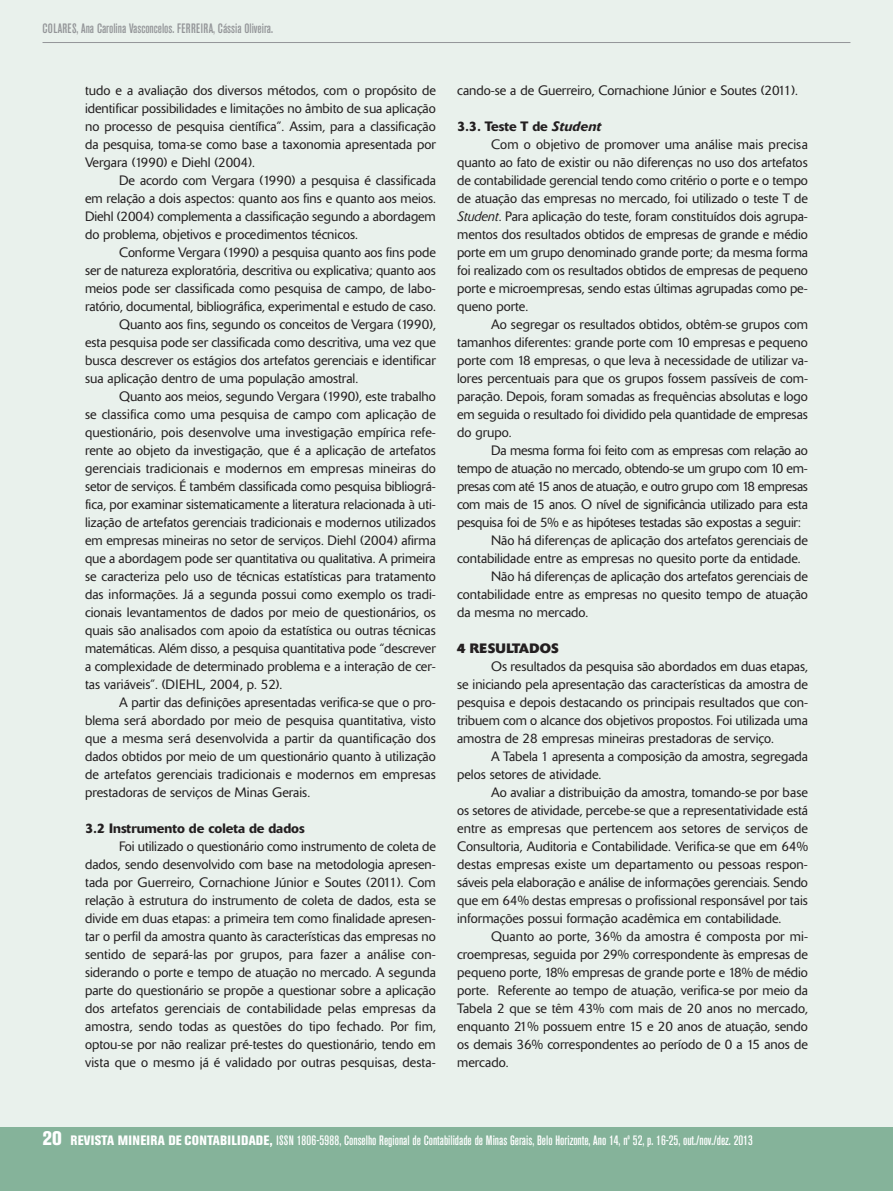
<style>
.page{position:relative;width:893px;height:1191px;background:#e9f1ec}
.page>*{position:absolute;margin:0;border:0;box-sizing:border-box;transform-origin:0 0}
.t1{font:300 13.5px/18px "Delta";color:#231f20;text-align:justify}
.t2{font:300 13.5px "Delta";letter-spacing:-.02em;color:#231f20}
.t3{font:500 condensed 13.5px "Akzidenz Grotesk BE";color:#fff}
.t4{font:500 condensed 13.5px "Akzidenz Grotesk BE";color:#939598}
.t5{font:300 13.5px "Delta";letter-spacing:-.025em;color:#231f20}
.t6{font:500 13.5px "Delta";color:#231f20}
.t7{font:700 13.5px "Delta";letter-spacing:.02em;color:#231f20}
.s1{font-style:italic}
.s2{font-weight:800;font-size:19.5px}
.s3{font-weight:800}
</style>
<div class="page">
<div style="left:0;top:1127px;width:893px;height:64px;background:#85b39a"></div>
<hr style="left:43px;top:42px;width:807px;height:1px;background:#939598">
<p class="t4" style="left:43px;top:23px;width:232px">COLARES, Ana Carolina Vasconcelos. FERREIRA, Cássia Oliveira.</p>
<p class="t1" style="left:85px;top:82px;width:352px">tudo e a avaliação dos diversos métodos, com o propósito de identificar possibilidades e limitações no âmbito de sua aplicação no processo de pesquisa científica”. Assim, para a classificação da pesquisa, toma-se como base a taxonomia apresentada por Vergara (1990) e Diehl (2004).</p>
<p class="t1" style="left:85px;top:172px;width:352px;text-indent:34px">De acordo com Vergara (1990) a pesquisa é classificada em relação a dois aspectos: quanto aos fins e quanto aos meios.<br>Diehl (2004) complementa a classificação segundo a abordagem do problema, objetivos e procedimentos técnicos.</p>
<p class="t1" style="left:119px;top:244px;width:318px">Conforme Vergara (1990) a pesquisa quanto aos fins pode</p>
<p class="t1" style="left:85px;top:262px;width:352px">ser de natureza exploratória, descritiva ou explicativa; quanto aos</p>
<p class="t1" style="left:85px;top:280px;width:352px">meios pode ser classificada como pesquisa de campo, de labo-</p>
<p class="t1" style="left:85px;top:298px;width:352px">ratório, documental, bibliográfica, experimental e estudo de caso.</p>
<p class="t1" style="left:119px;top:316px;width:318px">Quanto aos fins, segundo os conceitos de Vergara (1990),</p>
<p class="t1" style="left:85px;top:334px;width:352px">esta pesquisa pode ser classificada como descritiva, uma vez que</p>
<p class="t1" style="left:85px;top:352px;width:352px">busca descrever os estágios dos artefatos gerenciais e identificar</p>
<p class="t1" style="left:85px;top:370px;width:275px">sua aplicação dentro de uma população amostral.</p>
<p class="t1" style="left:119px;top:388px;width:318px">Quanto aos meios, segundo Vergara (1990), este trabalho</p>
<p class="t1" style="left:85px;top:406px;width:352px">se classifica como uma pesquisa de campo com aplicação de</p>
<p class="t1" style="left:85px;top:424px;width:352px">questionário, pois desenvolve uma investigação empírica refe-</p>
<p class="t1" style="left:85px;top:442px;width:352px">rente ao objeto da investigação, que é a aplicação de artefatos</p>
<p class="t1" style="left:85px;top:460px;width:352px">gerenciais tradicionais e modernos em empresas mineiras do</p>
<p class="t1" style="left:85px;top:478px;width:352px">setor de serviços. É também classificada como pesquisa bibliográ-</p>
<p class="t1" style="left:85px;top:496px;width:352px">fica, por examinar sistematicamente a literatura relacionada à uti-</p>
<p class="t1" style="left:85px;top:514px;width:352px">lização de artefatos gerenciais tradicionais e modernos utilizados</p>
<p class="t1" style="left:85px;top:532px;width:352px">em empresas mineiras no setor de serviços. Diehl (2004) afirma</p>
<p class="t1" style="left:85px;top:550px;width:352px">que a abordagem pode ser quantitativa ou qualitativa. A primeira</p>
<p class="t1" style="left:85px;top:568px;width:352px">se caracteriza pelo uso de técnicas estatísticas para tratamento</p>
<p class="t1" style="left:85px;top:586px;width:352px">das informações. Já a segunda possui como exemplo os tradi-</p>
<p class="t1" style="left:85px;top:604px;width:352px">cionais levantamentos de dados por meio de questionários, os</p>
<p class="t1" style="left:85px;top:622px;width:352px">quais são analisados com apoio da estatística ou outras técnicas</p>
<p class="t1" style="left:85px;top:640px;width:352px">matemáticas. Além disso, a pesquisa quantitativa pode “descrever</p>
<p class="t1" style="left:85px;top:658px;width:352px">a complexidade de determinado problema e a interação de cer-</p>
<p class="t1" style="left:85px;top:676px;width:199px">tas variáveis”. (DIEHL, 2004, p. 52).</p>
<p class="t1" style="left:119px;top:694px;width:318px">A partir das definições apresentadas verifica-se que o pro-</p>
<p class="t1" style="left:85px;top:712px;width:352px">blema será abordado por meio de pesquisa quantitativa, visto</p>
<p class="t1" style="left:85px;top:730px;width:352px">que a mesma será desenvolvida a partir da quantificação dos</p>
<p class="t1" style="left:85px;top:748px;width:352px">dados obtidos por meio de um questionário quanto à utilização</p>
<p class="t1" style="left:85px;top:766px;width:352px">de artefatos gerenciais tradicionais e modernos em empresas</p>
<p class="t1" style="left:85px;top:784px;width:227px">prestadoras de serviços de Minas Gerais.</p>
<p class="t6" style="left:85px;top:823px;width:221px">3.2 Instrumento de coleta de dados</p>
<p class="t1" style="left:85px;top:838px;width:352px;text-indent:34px">Foi utilizado o questionário como instrumento de coleta de dados, sendo desenvolvido com base na metodologia apresen&shy;tada por Guerreiro, Cornachione Júnior e Soutes (2011). Com relação à estrutura do instrumento de coleta de dados, esta se divide em duas etapas: a primeira tem como finalidade apresen&shy;tar o perfil da amostra quanto às características das empresas no sentido de separá-las por grupos, para fazer a análise con&shy;siderando o porte e tempo de atuação no mercado. A segunda parte do questionário se propõe a questionar sobre a aplicação dos artefatos gerenciais de contabilidade pelas empresas da amostra, sendo todas as questões do tipo fechado. Por fim, optou-se por não realizar pré-testes do questionário, tendo em vista que o mesmo já é validado por outras pesquisas, desta-</p>
<p class="t1" style="left:457px;top:82px;width:342px">cando-se a de Guerreiro, Cornachione Júnior e Soutes (2011).</p>
<p class="t6" style="left:457px;top:121px;width:146px">3.3. Teste T de <span class="s1">Student</span></p>
<p class="t1" style="left:491px;top:136px;width:318px">Com o objetivo de promover uma análise mais precisa</p>
<p class="t1" style="left:457px;top:154px;width:352px">quanto ao fato de existir ou não diferenças no uso dos artefatos</p>
<p class="t1" style="left:457px;top:172px;width:352px">de contabilidade gerencial tendo como critério o porte e o tempo</p>
<p class="t1" style="left:457px;top:190px;width:352px">de atuação das empresas no mercado, foi utilizado o teste T de</p>
<p class="t1" style="left:457px;top:208px;width:352px"><span class="s1">Student</span>. Para aplicação do teste, foram constituídos dois agrupa-</p>
<p class="t1" style="left:457px;top:226px;width:352px">mentos dos resultados obtidos de empresas de grande e médio</p>
<p class="t1" style="left:457px;top:244px;width:352px">porte em um grupo denominado grande porte; da mesma forma</p>
<p class="t1" style="left:457px;top:262px;width:352px">foi realizado com os resultados obtidos de empresas de pequeno</p>
<p class="t1" style="left:457px;top:280px;width:352px">porte e microempresas, sendo estas últimas agrupadas como pe-</p>
<p class="t1" style="left:457px;top:298px;width:73px">queno porte.</p>
<p class="t1" style="left:491px;top:316px;width:318px">Ao segregar os resultados obtidos, obtêm-se grupos com</p>
<p class="t1" style="left:457px;top:334px;width:352px">tamanhos diferentes: grande porte com 10 empresas e pequeno</p>
<p class="t1" style="left:457px;top:352px;width:352px">porte com 18 empresas, o que leva à necessidade de utilizar va-</p>
<p class="t1" style="left:457px;top:370px;width:352px">lores percentuais para que os grupos fossem passíveis de com-</p>
<p class="t1" style="left:457px;top:388px;width:352px">paração. Depois, foram somadas as frequências absolutas e logo</p>
<p class="t1" style="left:457px;top:406px;width:352px">em seguida o resultado foi dividido pela quantidade de empresas</p>
<p class="t1" style="left:457px;top:424px;width:56px">do grupo.</p>
<p class="t2" style="left:491px;top:445px;width:318px">Da mesma forma foi feito com as empresas com relação ao</p>
<p class="t2" style="left:457px;top:463px;width:352px">tempo de atuação no mercado, obtendo-se um grupo com 10 em-</p>
<p class="t5" style="left:457px;top:481px;width:352px">presas com até 15 anos de atuação, e outro grupo com 18 empresas</p>
<p class="t2" style="left:457px;top:499px;width:352px">com mais de 15 anos. O nível de significância utilizado para esta</p>
<p class="t2" style="left:457px;top:517px;width:346px">pesquisa foi de 5% e as hipóteses testadas são expostas a seguir:</p>
<p class="t1" style="left:491px;top:532px;width:318px">Não há diferenças de aplicação dos artefatos gerenciais de</p>
<p class="t1" style="left:457px;top:550px;width:345px">contabilidade entre as empresas no quesito porte da entidade.</p>
<p class="t1" style="left:491px;top:568px;width:318px">Não há diferenças de aplicação dos artefatos gerenciais de</p>
<p class="t1" style="left:457px;top:586px;width:352px">contabilidade entre as empresas no quesito tempo de atuação</p>
<p class="t1" style="left:457px;top:604px;width:133px">da mesma no mercado.</p>
<p class="t7" style="left:457px;top:643px;width:103px">4 RESULTADOS</p>
<p class="t1" style="left:457px;top:658px;width:352px;text-indent:34px">Os resultados da pesquisa são abordados em duas etapas, se iniciando pela apresentação das características da amostra de pesquisa e depois destacando os principais resultados que con&shy;tribuem com o alcance dos objetivos propostos. Foi utilizada uma amostra de 28 empresas mineiras prestadoras de serviço.</p>
<p class="t1" style="left:457px;top:748px;width:352px;text-indent:34px">A Tabela 1 apresenta a composição da amostra, segregada pelos setores de atividade.</p>
<p class="t1" style="left:457px;top:784px;width:352px;text-indent:34px">Ao avaliar a distribuição da amostra, tomando-se por base os setores de atividade, percebe-se que a representatividade está entre as empresas que pertencem aos setores de serviços de Consultoria, Auditoria e Contabilidade. Verifica-se que em 64% destas empresas existe um departamento ou pessoas respon&shy;sáveis pela elaboração e análise de informações gerenciais. Sendo que em 64% destas empresas o profissional responsável por tais informações possui formação acadêmica em contabilidade.</p>
<p class="t1" style="left:457px;top:928px;width:352px;text-indent:34px">Quanto ao porte, 36% da amostra é composta por mi&shy;croempresas, seguida por 29% correspondente às empresas de pequeno porte, 18% empresas de grande porte e 18% de médio porte. Referente ao tempo de atuação, verifica-se por meio da Tabela 2 que se têm 43% com mais de 20 anos no mercado, enquanto 21% possuem entre 15 e 20 anos de atuação, sendo os demais 36% correspondentes ao período de 0 a 15 anos de mercado.</p>
<p class="t3" style="left:43px;top:1135px;width:712px"><span class="s2">20</span> <span class="s3">REVISTA MINEIRA DE CONTABILIDADE,</span> ISSN 1806-5988, Conselho Regional de Contabilidade de Minas Gerais, Belo Horizonte, Ano 14, nº 52, p. 16-25, out./nov./dez. 2013</p>
</div>
